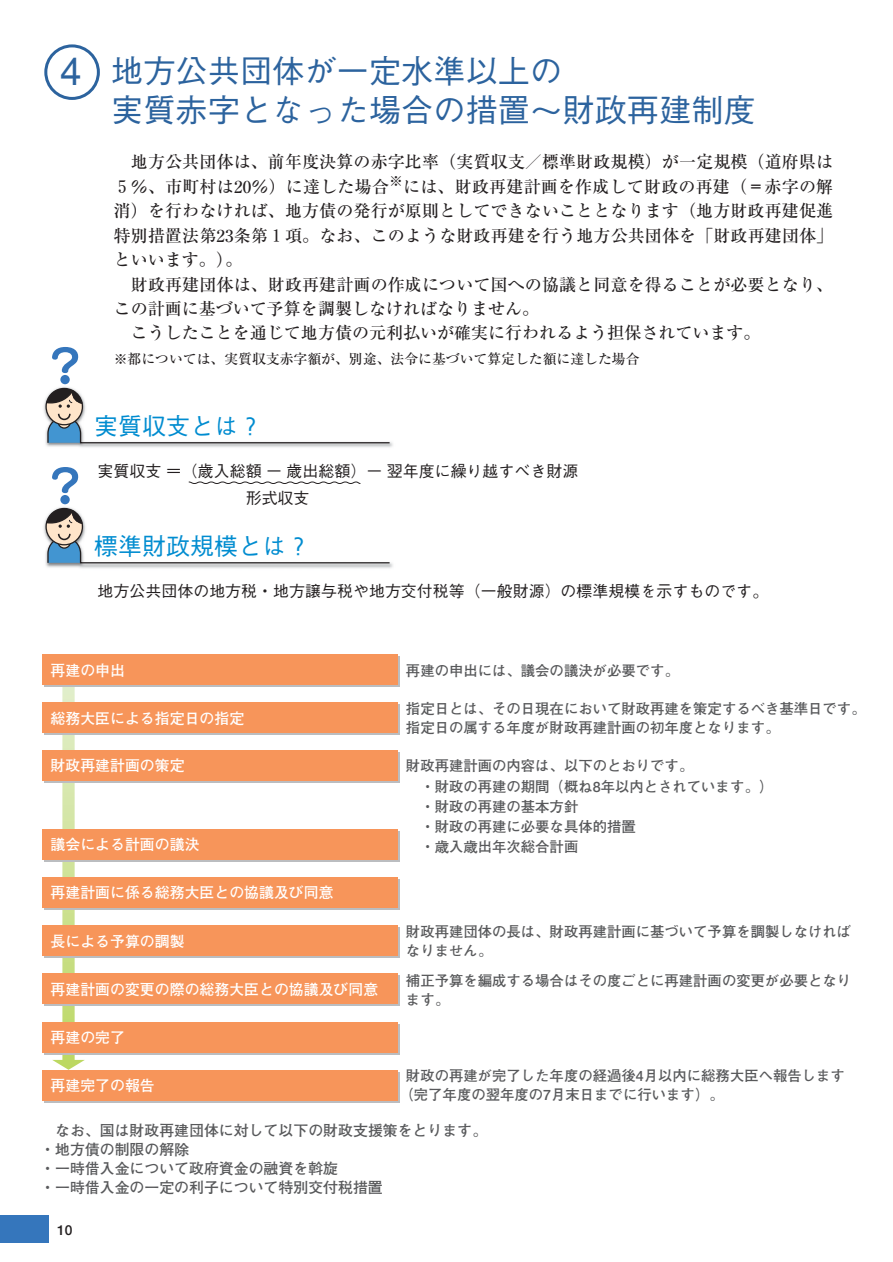
<style>
.page{position:relative;width:893px;height:1262px;background:#fff}
.page>*{position:absolute;margin:0;border:0;box-sizing:border-box;transform-origin:0 0}
.t1{font:500 32.25px/39.2px "Gothic BBB";color:#2c639e}
.t2{font:500 24px "Gothic BBB";color:#008cd0}
.t3{font:500 16.95px/24.5px "Ryumin";letter-spacing:.005em;color:#231f20}
.t4{font:500 15.9px "Gothic BBB";color:#231f20}
.t5{font:700 14.85px "Futo Go B101";color:#fff}
.t6{font:700 14.85px/19.2px "Futo Go B101";color:#58595b}
.t7{font:700 14.4px/19.2px "Futo Go B101";color:#58595b}
.t8{font:500 13.8px "Ryumin";color:#231f20}
.t9{font:700 13.8px "Futo Go B101";color:#231f20}
.s1{font-size:38.55px}
</style>
<div class="page">
<svg style="left:52px;top:687px;width:33px;height:382px"></svg>
<div style="left:44px;top:657px;width:355px;height:30px;background:#bbbdc0"></div>
<div style="left:44px;top:704px;width:355px;height:31px;background:#bbbdc0"></div>
<div style="left:44px;top:752px;width:355px;height:31px;background:linear-gradient(to right,#f7955a,#f7955a)"></div>
<div style="left:44px;top:831px;width:355px;height:30px;background:#f7955a"></div>
<div style="left:44px;top:879px;width:355px;height:30px;background:#f7955a"></div>
<div style="left:44px;top:927px;width:355px;height:31px;background:linear-gradient(to right,#f7955a,#f7955a)"></div>
<div style="left:44px;top:975px;width:355px;height:31px;background:#bbbdc0"></div>
<div style="left:44px;top:1024px;width:355px;height:30px;background:#f7955a"></div>
<div style="left:44px;top:1072px;width:355px;height:30px;background:#f7955a"></div>
<div style="left:44px;top:44px;width:56px;height:56px;border:3px solid #2c639e;border-radius:50%"></div>
<img style="left:44px;top:522px;width:349px;height:46px">
<img style="left:44px;top:402px;width:349px;height:46px">
<div style="left:42px;top:654px;width:355px;height:31px;background:#f7955a"></div>
<div style="left:42px;top:702px;width:355px;height:31px;background:#f7955a"></div>
<div style="left:42px;top:750px;width:355px;height:30px;background:#f7955a"></div>
<div style="left:42px;top:829px;width:355px;height:30px;background:#f7955a"></div>
<div style="left:42px;top:877px;width:355px;height:30px;background:#f7955a"></div>
<div style="left:42px;top:925px;width:355px;height:30px;background:#f7955a"></div>
<div style="left:42px;top:973px;width:355px;height:31px;background:#f7955a"></div>
<div style="left:42px;top:1021px;width:355px;height:31px;background:#f7955a"></div>
<div style="left:42px;top:1070px;width:355px;height:30px;background:#f7955a"></div>
<svg style="left:45px;top:467px;width:345px;height:97px"></svg>
<svg style="left:45px;top:347px;width:345px;height:97px"></svg>
<div style="left:0;top:1215px;width:49px;height:27px;background:#3576bc"></div>
<h1 class="t1" style="left:111px;top:56px;width:646px;text-indent:-51px"><span class="s1">4</span> 地方公共団体が一定水準以上の<br>実質赤字となった場合の措置～財政再建制度</h1>
<p class="t3" style="left:114px;top:152px;width:720px">　地方公共団体は、前年度決算の赤字比率（実質収支／標準財政規模）が一定規模（道府県は５％、市町村は20％）に達した場合<sup>※</sup>には、財政再建計画を作成して財政の再建（＝赤字の解消）を行わなければ、地方債の発行が原則としてできないこととなります（地方財政再建促進特別措置法第23条第１項。なお、このような財政再建を行う地方公共団体を「財政再建団体」といいます。）。<br>　財政再建団体は、財政再建計画の作成について国への協議と同意を得ることが必要となり、この計画に基づいて予算を調製しなければなりません。<br>　こうしたことを通じて地方債の元利払いが確実に行われるよう担保されています。</p>
<p class="t8" style="left:114px;top:354px;width:527px">※都については、実質収支赤字額が、別途、法令に基づいて算定した額に達した場合</p>
<h2 class="t2" style="left:94px;top:416px;width:169px">実質収支とは？</h2>
<p class="t4" style="left:97px;top:465px;width:482px">実質収支 ＝（歳入総額 － 歳出総額）－ 翌年度に繰り越すべき財源</p>
<h2 class="t2" style="left:94px;top:536px;width:217px">標準財政規模とは？</h2>
<p class="t4" style="left:97px;top:585px;width:672px">地方公共団体の地方税・地方譲与税や地方交付税等（一般財源）の標準規模を示すものです。</p>
<p class="t5" style="left:51px;top:664px;width:76px">再建の申出</p>
<p class="t7" style="left:406px;top:662px;width:274px">再建の申出には、議会の議決が必要です。</p>
<p class="t5" style="left:51px;top:712px;width:195px">総務大臣による指定日の指定</p>
<p class="t7" style="left:406px;top:700px;width:461px">指定日とは、その日現在において財政再建を策定するべき基準日です。指定日の属する年度が財政再建計画の初年度となります。</p>
<p class="t5" style="left:51px;top:760px;width:135px">財政再建計画の策定</p>
<p class="t7" style="left:406px;top:757px;width:368px;line-height:20.2px">財政再建計画の内容は、以下のとおりです。<br>　・財政の再建の期間（概ね8年以内とされています。）　・財政の再建の基本方針<br>　・財政の再建に必要な具体的措置</p>
<p class="t5" style="left:51px;top:839px;width:150px">議会による計画の議決</p>
<p class="t7" style="left:406px;top:839px;width:174px">　・歳入歳出年次総合計画</p>
<p class="t5" style="left:51px;top:887px;width:284px">再建計画に係る総務大臣との協議及び同意</p>
<p class="t5" style="left:51px;top:935px;width:135px">長による予算の調製</p>
<p class="t7" style="left:406px;top:923px;width:446px">財政再建団体の長は、財政再建計画に基づいて予算を調製しなければなりません。</p>
<p class="t5" style="left:51px;top:983px;width:329px">再建計画の変更の際の総務大臣との協議及び同意</p>
<p class="t7" style="left:406px;top:972px;width:446px">補正予算を編成する場合はその度ごとに再建計画の変更が必要となります。</p>
<p class="t5" style="left:51px;top:1031px;width:76px">再建の完了</p>
<p class="t7" style="left:399px;top:1067px;width:446px;text-indent:6px">財政の再建が完了した年度の経過後4月以内に総務大臣へ報告します（完了年度の翌年度の7月末日までに行います）。</p>
<p class="t6" style="left:40px;top:1122px;width:448px">　なお、国は財政再建団体に対して以下の財政支援策をとります。・地方債の制限の解除<br>・一時借入金について政府資金の融資を斡旋<br>・一時借入金の一定の利子について特別交付税措置</p>
<p class="t5" style="left:51px;top:1079px;width:106px">再建完了の報告</p>
<p class="t9" style="left:57px;top:1224px;width:17px">10</p>
</div>
